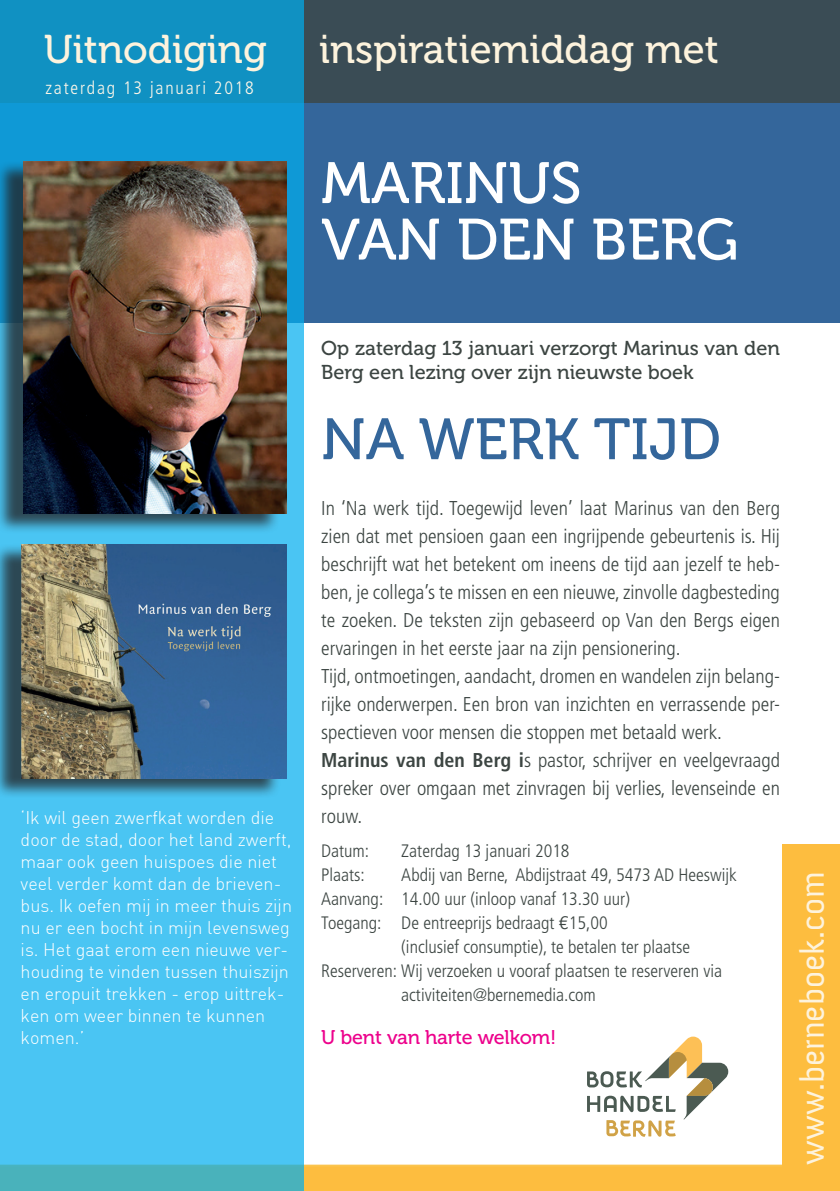
<style>
.page{position:relative;width:840px;height:1191px;background:#fff}
.page>*{position:absolute;margin:0;border:0;box-sizing:border-box;transform-origin:0 0}
.t1{font:58px/56.4px "Museo 500";color:#fff}
.t2{font:58px "Museo 500";color:#34669b}
.t3{font:40px "Museo 500";color:#fdf3dd}
.t4{font:33.8px "Anivers";color:#fdf3dd}
.t5{font:300 condensed 20px/28px "Frutiger";color:#3c4542;text-align:justify}
.t6{font:20px/24px "Museo 500";color:#3c4542}
.t7{font:19.8px "Museo 500";letter-spacing:-.01em;color:#ed028c}
.t8{font:300 18px/22px "DIN";color:#fff}
.t9{font:300 condensed 18px "Frutiger";color:#3c4542}
.t10{font:300 condensed 18px "Frutiger";letter-spacing:.1em;color:#fef7e9}
.s1{font-weight:700}
.s2{font-family:"Avenir";font-weight:400;font-stretch:normal}
</style>
<div class="page">
<div style="left:0;top:0;width:839px;height:322px;background:#34669b"></div>
<svg style="left:303px;top:1164px;width:536px;height:27px;background:#fcbe44"></svg>
<div style="left:0;top:0;width:839px;height:102px;background:#3a4c55"></div>
<div style="left:782px;top:844px;width:57px;height:338px;background:#fdbd3f"></div>
<svg style="left:0;top:0;width:303px;height:1191px;background:#39b6e4"></svg>
<div style="left:0;top:543px;width:280px;height:255px;background:#231f20;opacity:.75"></div>
<img style="left:21px;top:544px;width:266px;height:234px">
<div style="left:0;top:160px;width:280px;height:374px;background:#231f20;opacity:.75"></div>
<img style="left:24px;top:162px;width:263px;height:351px">
<svg style="left:587px;top:1036px;width:140px;height:100px"></svg>
<p class="t3" style="left:44px;top:27px;width:224px">Uitnodiging</p>
<p class="t10" style="left:45px;top:78px;width:210px">zaterdag 13 januari 2018</p>
<p class="t3" style="left:319px;top:27px;width:401px">inspiratiemiddag met</p>
<p class="t1" style="left:321px;top:156px;width:418px">MARINUS<br>VAN DEN BERG</p>
<p class="t8" style="left:21px;top:806px;width:273px">‘Ik wil geen zwerfkat worden die door de stad, door het land zwerft, maar ook geen huispoes die niet veel verder komt dan de brieven&shy;bus. Ik oefen mij in meer thuis zijn nu er een bocht in mijn levensweg is. Het gaat erom een nieuwe ver&shy;houding te vinden tussen thuiszijn en eropuit trekken - erop uittrek&shy;ken om weer binnen te kunnen komen.’</p>
<p class="t6" style="left:321px;top:336px;width:460px">Op zaterdag 13 januari verzorgt Marinus van den<br>Berg een lezing over zijn nieuwste boek</p>
<p class="t2" style="left:321px;top:407px;width:401px">NA WERK TIJD</p>
<p class="t5" style="left:321px;top:494px;width:460px">In ‘Na werk tijd. Toegewijd leven’ laat Marinus van den Berg zien dat met pensioen gaan een ingrijpende gebeurtenis is. Hij beschrijft wat het betekent om ineens de tijd aan jezelf te heb&shy;ben, je collega’s te missen en een nieuwe, zinvolle dagbesteding te zoeken. De teksten zijn gebaseerd op Van den Bergs eigen ervaringen in het eerste jaar na zijn pensionering.</p>
<p class="t5" style="left:321px;top:662px;width:460px">Tijd, ontmoetingen, aandacht, dromen en wandelen zijn belang&shy;rijke onderwerpen. Een bron van inzichten en verrassende per&shy;spectieven voor mensen die stoppen met betaald werk.</p>
<p class="t5" style="left:321px;top:746px;width:460px"><span class="s1">Marinus van den Berg i</span>s pastor, schrijver en veelgevraagd spreker over omgaan met zinvragen bij verlies, levenseinde en rouw.</p>
<p class="t9" style="left:321px;top:840px;width:50px">Datum:</p>
<p class="t9" style="left:401px;top:840px;width:170px">Zaterdag 13 januari 2018</p>
<p class="t9" style="left:321px;top:864px;width:45px">Plaats:</p>
<p class="t9" style="left:401px;top:864px;width:337px">Abdij van Berne, Abdijstraat 49, 5473 AD Heeswijk</p>
<p class="t9" style="left:321px;top:888px;width:310px">Aanvang: 14.00 uur (inloop vanaf 13.30 uur)</p>
<p class="t9" style="left:321px;top:912px;width:288px">Toegang: De entreeprijs bedraagt <span class="s2">€</span>15,00</p>
<p class="t9" style="left:401px;top:936px;width:290px">(inclusief consumptie), te betalen ter plaatse</p>
<p class="t9" style="left:321px;top:960px;width:402px">Reserveren: Wij verzoeken u vooraf plaatsen te reserveren via</p>
<p class="t9" style="left:401px;top:984px;width:196px">activiteiten@bernemedia.com</p>
<p class="t7" style="left:321px;top:1026px;width:236px">U bent van harte welkom!</p>
<p class="t4" style="left:793px;top:1164px;width:295px;rotate:-90deg">www.berneboek.com</p>
</div>
